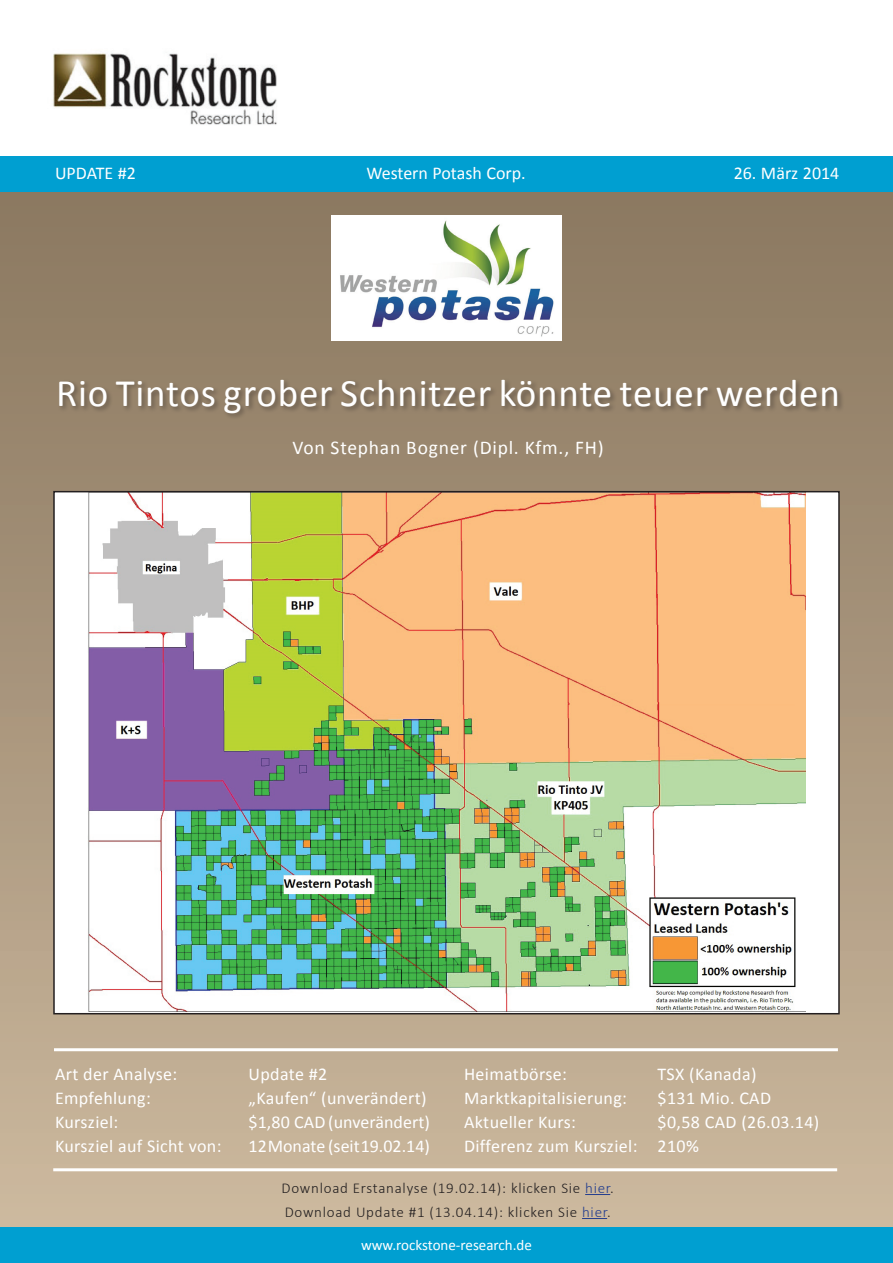
<style>
.page{position:relative;width:893px;height:1263px;background:#fff}
.page>*{position:absolute;margin:0;border:0;box-sizing:border-box;transform-origin:0 0}
.t1{font:39px "Calibri";letter-spacing:.02em;color:#fff}
.t2{font:19.5px "Calibri";letter-spacing:.04em;color:#fff}
.t3{font:18px/24px "Calibri";letter-spacing:.02em;color:#fff}
.t4{font:18px "Calibri";color:#fff}
.t5{font:300 15px/24px "Calibri";letter-spacing:.05em;color:#231f20}
.t6{font:15px "Calibri";color:#fff}
.s1{color:#253f8e}
</style>
<div class="page">
<img style="left:53px;top:53px;width:224px;height:72px">
<div style="left:0;top:158px;width:893px;height:1105px;background:linear-gradient(to bottom,#88755d,#cdba9f)"></div>
<div style="left:0;top:156px;width:893px;height:36px;background:#009fd1"></div>
<div style="left:0;top:1228px;width:893px;height:35px;background:#009fd1"></div>
<div style="left:58px;top:378px;width:787px;height:42px;background:#231f20;opacity:.4"></div>
<hr style="left:53px;top:1168px;width:784px;height:3px;background:#fff">
<img style="left:332px;top:216px;width:229px;height:124px">
<div style="left:54px;top:492px;width:785px;height:522px;background:#fff"></div>
<img style="left:88px;top:494px;width:717px;height:517px">
<svg style="left:585px;top:1194px;width:25px;height:1px"></svg>
<svg style="left:582px;top:1218px;width:25px;height:1px"></svg>
<hr style="left:54px;top:1048px;width:784px;height:3px;background:#fff">
<p class="t3" style="left:55px;top:161px;width:82px">UPDATE #2</p>
<p class="t4" style="left:366px;top:162px;width:161px">Western Potash Corp.</p>
<p class="t4" style="left:734px;top:162px;width:107px">26. März 2014</p>
<h1 class="t1" style="left:56px;top:368px;width:785px">Rio Tintos grober Schnitzer könnte teuer werden</h1>
<p class="t2" style="left:292px;top:435px;width:313px">Von Stephan Bogner (Dipl. Kfm., FH)</p>
<p class="t3" style="left:464px;top:1061px;width:104px">Heimatbörse:</p>
<p class="t3" style="left:658px;top:1061px;width:100px">TSX (Kanada)</p>
<p class="t3" style="left:464px;top:1085px;width:164px">Marktkapitalisierung:</p>
<p class="t3" style="left:658px;top:1085px;width:115px">$131 Mio. CAD</p>
<p class="t3" style="left:464px;top:1109px;width:113px">Aktueller Kurs:</p>
<p class="t3" style="left:55px;top:1061px;width:124px">Art der Analyse:</p>
<p class="t3" style="left:249px;top:1061px;width:80px">Update #2</p>
<p class="t3" style="left:55px;top:1085px;width:97px">Empfehlung:</p>
<p class="t3" style="left:249px;top:1085px;width:180px">„Kaufen“ (unverändert)</p>
<p class="t3" style="left:55px;top:1109px;width:65px">Kursziel:</p>
<p class="t3" style="left:249px;top:1109px;width:183px">$1,80 CAD (unverändert)</p>
<p class="t3" style="left:55px;top:1133px;width:168px">Kursziel auf Sicht von:</p>
<p class="t4" style="left:249px;top:1134px;width:183px">12 Monate (seit 19.02.14)</p>
<p class="t3" style="left:464px;top:1109px;width:357px;text-indent:194px">$0,58 CAD (26.03.14)<br>Differenz zum Kursziel: 210%</p>
<p class="t5" style="left:282px;top:1175px;width:334px">Download Erstanalyse (19.02.14): klicken Sie <span class="s1">hier</span>.<br>Download Update #1 (13.04.14): klicken Sie <span class="s1">hier</span>.</p>
<p class="t6" style="left:361px;top:1235px;width:172px">www.rockstone-research.de</p>
</div>
